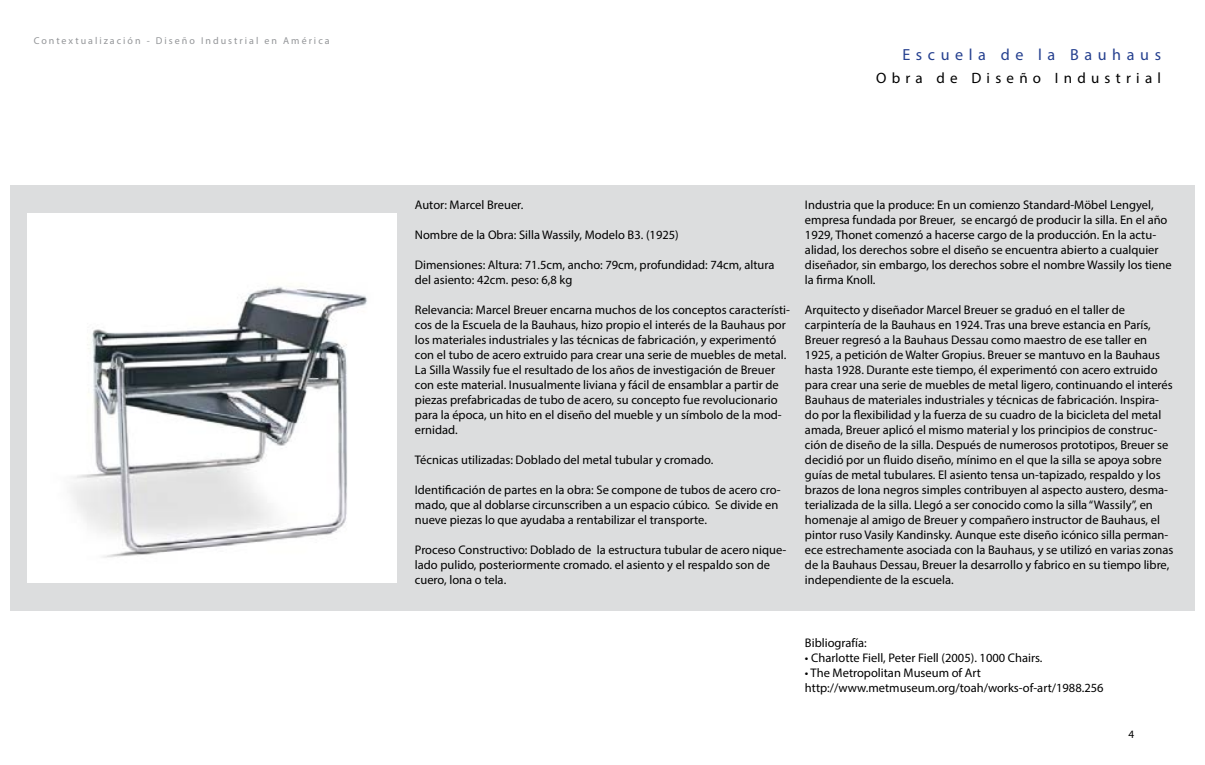
<style>
.page{position:relative;width:1205px;height:765px;background:#fff}
.page>*{position:absolute;margin:0;border:0;box-sizing:border-box;transform-origin:0 0}
.t1{font:16.12px "Myriad Pro";letter-spacing:.35em;color:#25408f}
.t2{font:15px "Myriad Pro";letter-spacing:.35em;color:#000}
.t3{font:12.5px/15px "Myriad Pro";color:#000}
.t4{font:11.25px "Myriad Pro";color:#000}
.t5{font:10px "Myriad Pro";letter-spacing:.2em;color:#939598}
</style>
<div class="page">
<div style="left:10px;top:185px;width:1184px;height:425px;background:#dcddde"></div>
<img style="left:28px;top:213px;width:369px;height:370px">
<p class="t5" style="left:34px;top:34px;width:297px">Contextualización - Diseño Industrial en América</p>
<p class="t1" style="left:902px;top:45px;width:260px">Escuela de la Bauhaus</p>
<p class="t2" style="left:876px;top:68px;width:286px">Obra de Diseño Industrial</p>
<p class="t3" style="left:415px;top:198px;width:110px">Autor: Marcel Breuer.</p>
<p class="t3" style="left:415px;top:228px;width:265px">Nombre de la Obra: Silla Wassily, Modelo B3. (1925)</p>
<p class="t3" style="left:415px;top:258px;width:361px">Dimensiones: Altura: 71.5cm, ancho: 79cm, profundidad: 74cm, altura del asiento: 42cm. peso: 6,8 kg</p>
<p class="t3" style="left:415px;top:303px;width:377px">Relevancia: Marcel Breuer encarna muchos de los conceptos característi&shy;cos de la Escuela de la Bauhaus, hizo propio el interés de la Bauhaus por los materiales industriales y las técnicas de fabricación, y experimentó con el tubo de acero extruido para crear una serie de muebles de metal.<br>La Silla Wassily fue el resultado de los años de investigación de Breuer con este material. Inusualmente liviana y fácil de ensamblar a partir de piezas prefabricadas de tubo de acero, su concepto fue revolucionario para la época, un hito en el diseño del mueble y un símbolo de la mod&shy;ernidad.</p>
<p class="t3" style="left:415px;top:453px;width:300px">Técnicas utilizadas: Doblado del metal tubular y cromado.</p>
<p class="t3" style="left:415px;top:483px;width:367px">Identificación de partes en la obra: Se compone de tubos de acero cro&shy;mado, que al doblarse circunscriben a un espacio cúbico. Se divide en nueve piezas lo que ayudaba a rentabilizar el transporte.</p>
<p class="t3" style="left:415px;top:543px;width:373px">Proceso Constructivo: Doblado de la estructura tubular de acero nique&shy;lado pulido, posteriormente cromado. el asiento y el respaldo son de cuero, lona o tela.</p>
<p class="t3" style="left:805px;top:198px;width:368px">Industria que la produce: En un comienzo Standard-Möbel Lengyel, empresa fundada por Breuer, se encargó de producir la silla. En el año 1929, Thonet comenzó a hacerse cargo de la producción. En la actu&shy;alidad, los derechos sobre el diseño se encuentra abierto a cualquier diseñador, sin embargo, los derechos sobre el nombre Wassily los tiene la firma Knoll.</p>
<p class="t3" style="left:805px;top:303px;width:370px">Arquitecto y diseñador Marcel Breuer se graduó en el taller de carpintería de la Bauhaus en 1924. Tras una breve estancia en París, Breuer regresó a la Bauhaus Dessau como maestro de ese taller en 1925, a petición de Walter Gropius. Breuer se mantuvo en la Bauhaus hasta 1928. Durante este tiempo, él experimentó con acero extruido para crear una serie de muebles de metal ligero, continuando el interés Bauhaus de materiales industriales y técnicas de fabricación. Inspira&shy;do por la flexibilidad y la fuerza de su cuadro de la bicicleta del metal amada, Breuer aplicó el mismo material y los principios de construc&shy;ción de diseño de la silla. Después de numerosos prototipos, Breuer se decidió por un fluido diseño, mínimo en el que la silla se apoya sobre guías de metal tubulares. El asiento tensa un-tapizado, respaldo y los brazos de lona negros simples contribuyen al aspecto austero, desma&shy;terializada de la silla. Llegó a ser conocido como la silla “Wassily”, en homenaje al amigo de Breuer y compañero instructor de Bauhaus, el pintor ruso Vasily Kandinsky. Aunque este diseño icónico silla perman&shy;ece estrechamente asociada con la Bauhaus, y se utilizó en varias zonas de la Bauhaus Dessau, Breuer la desarrollo y fabrico en su tiempo libre, independiente de la escuela.</p>
<p class="t3" style="left:805px;top:635px;width:63px">Bibliografía:</p>
<p class="t3" style="left:805px;top:650px;width:239px">• Charlotte Fiell, Peter Fiell (2005). 1000 Chairs.</p>
<p class="t3" style="left:805px;top:665px;width:300px">• The Metropolitan Museum of Art http://www.metmuseum.org/toah/works-of-art/1988.256</p>
<p class="t4" style="left:1128px;top:727px;width:7px">4</p>
</div>
